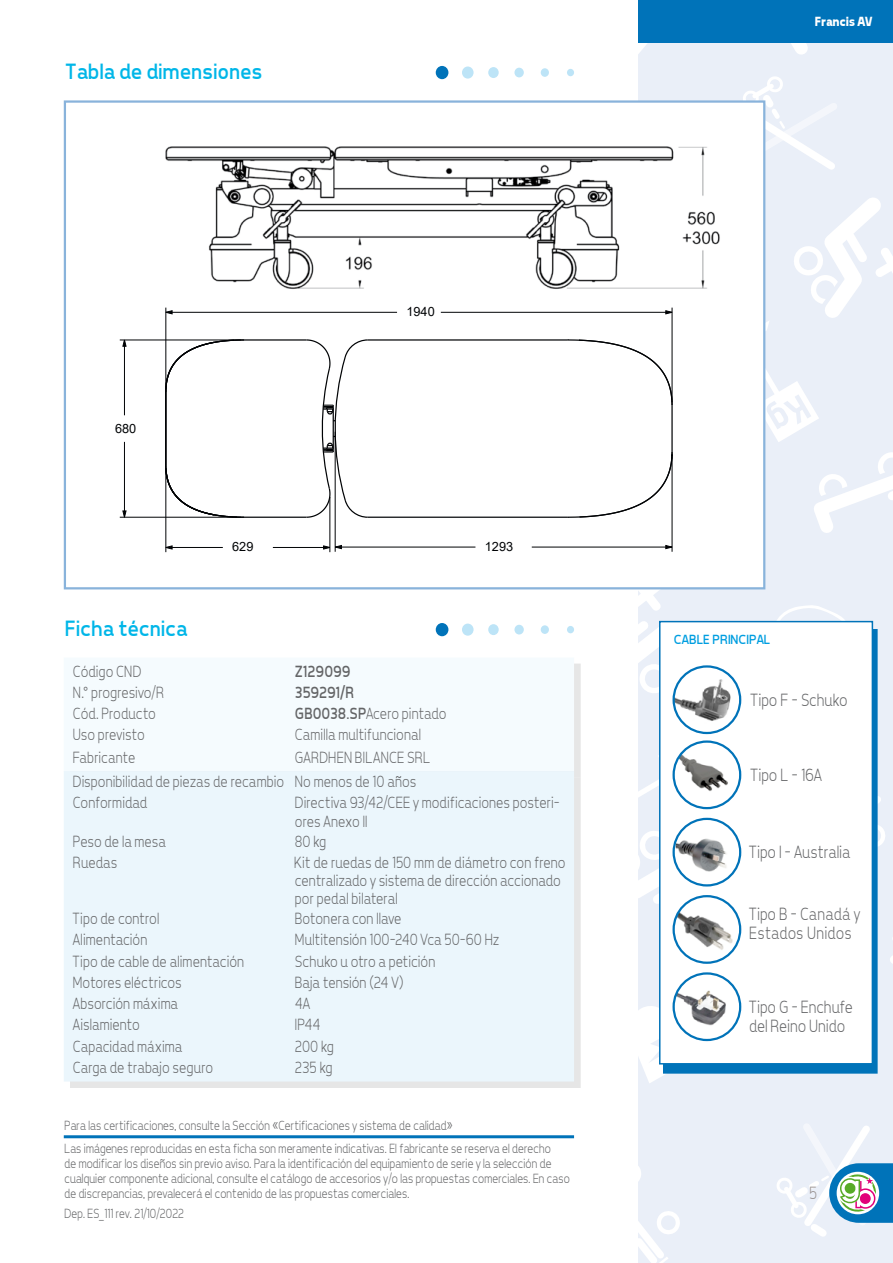
<style>
.page{position:relative;width:893px;height:1263px;background:#fff}
.page>*{position:absolute;margin:0;border:0;box-sizing:border-box;transform-origin:0 0}
.t1{font:22.5px "Tepeno Sans";color:#00b6e8}
.t2{font:300 18px/19.5px "Tepeno Sans";letter-spacing:.01em;color:#646567;scale:.9 1}
.t3{font:300 18px "Tepeno Sans";color:#989191;scale:.9 1}
.t4{font:300 16.5px/18px "Tepeno Sans";letter-spacing:.005em;color:#646567;scale:.9 1}
.t5{font:16.5px "Tepeno Sans";color:#646567;scale:.9 1}
.t6{font:300 13.5px/15px "Tepeno Sans";color:#646567;scale:.9 1}
.t7{font:13.5px "Tepeno Sans";color:#009ee0}
.t8{font:700 13.5px "Tepeno Sans";letter-spacing:-.02em;color:#fff}
.t9{font:12.75px "Arial";color:#010305}
.s1{font-weight:400}
</style>
<div class="page">
<div style="left:638px;top:0;width:255px;height:1263px;background:#eaeff8"></div>
<svg style="left:791px;top:43px;width:17px;height:12px"></svg>
<svg style="left:878px;top:796px;width:7px;height:50px"></svg>
<svg style="left:638px;top:591px;width:83px;height:102px"></svg>
<svg style="left:638px;top:755px;width:21px;height:149px"></svg>
<svg style="left:638px;top:1166px;width:42px;height:97px"></svg>
<svg style="left:814px;top:452px;width:79px;height:81px"></svg>
<svg style="left:638px;top:43px;width:9px;height:11px"></svg>
<svg style="left:890px;top:938px;width:3px;height:26px"></svg>
<svg style="left:743px;top:76px;width:150px;height:366px"></svg>
<svg style="left:638px;top:1006px;width:88px;height:77px"></svg>
<svg style="left:766px;top:605px;width:86px;height:16px"></svg>
<div style="left:638px;top:0;width:255px;height:43px;background:#0073b9"></div>
<svg style="left:777px;top:1126px;width:116px;height:111px"></svg>
<div style="left:567px;top:69px;width:7px;height:7px;background:#bde4f7;border-radius:50%"></div>
<div style="left:541px;top:68px;width:8px;height:9px;background:#bde4f7;border-radius:50%"></div>
<div style="left:514px;top:68px;width:10px;height:9px;background:#bde4f7;border-radius:50%"></div>
<div style="left:488px;top:67px;width:11px;height:11px;background:#bde4f7;border-radius:50%"></div>
<div style="left:462px;top:66px;width:12px;height:13px;background:#bde4f7;border-radius:50%"></div>
<div style="left:436px;top:66px;width:13px;height:13px;background:#0073b9;border-radius:50%"></div>
<svg style="left:63px;top:99px;width:703px;height:492px"></svg>
<div style="left:567px;top:626px;width:7px;height:7px;background:#bde4f7;border-radius:50%"></div>
<div style="left:541px;top:625px;width:8px;height:9px;background:#bde4f7;border-radius:50%"></div>
<div style="left:514px;top:625px;width:10px;height:10px;background:#bde4f7;border-radius:50%"></div>
<div style="left:488px;top:624px;width:11px;height:11px;background:#bde4f7;border-radius:50%"></div>
<div style="left:462px;top:623px;width:12px;height:13px;background:#bde4f7;border-radius:50%"></div>
<div style="left:436px;top:623px;width:13px;height:13px;background:#0073b9;border-radius:50%"></div>
<div style="left:70px;top:663px;width:511px;height:425px;background:#e6e6e6"></div>
<div style="left:70px;top:663px;width:504px;height:108px;background:#f5fbfe"></div>
<div style="left:64px;top:771px;width:510px;height:310px;background:#ebf6fc"></div>
<hr style="left:64px;top:1135px;width:510px;height:3px;background:#0073b9">
<div style="left:663px;top:629px;width:215px;height:444px;background:#0073b9"></div>
<div style="left:660px;top:622px;width:212px;height:442px;background:#fff"></div>
<div style="left:659px;top:621px;width:214px;height:443px;border:2px solid #0073b9"></div>
<svg style="left:674px;top:741px;width:66px;height:67px"></svg>
<img style="left:675px;top:750px;width:64px;height:51px">
<div style="left:672px;top:740px;width:69px;height:69px;border:2px solid #0073b9;border-radius:50%"></div>
<svg style="left:674px;top:666px;width:66px;height:67px"></svg>
<img style="left:675px;top:677px;width:61px;height:53px">
<div style="left:672px;top:665px;width:69px;height:69px;border:2px solid #0073b9;border-radius:50%"></div>
<svg style="left:674px;top:819px;width:66px;height:66px"></svg>
<img style="left:676px;top:833px;width:58px;height:42px">
<div style="left:672px;top:818px;width:69px;height:68px;border:2px solid #0073b9;border-radius:50%"></div>
<svg style="left:674px;top:896px;width:66px;height:67px"></svg>
<img style="left:675px;top:911px;width:59px;height:42px">
<div style="left:672px;top:895px;width:69px;height:69px;border:2px solid #0073b9;border-radius:50%"></div>
<svg style="left:674px;top:973px;width:66px;height:67px"></svg>
<img style="left:675px;top:981px;width:63px;height:50px">
<div style="left:672px;top:972px;width:69px;height:69px;border:2px solid #0073b9;border-radius:50%"></div>
<h1 class="t1" style="left:64px;top:58px;width:199px">Tabla de dimensiones</h1>
<p class="t9" style="left:115px;top:419px;width:23px">680</p>
<p class="t9" style="left:406px;top:303px;width:30px">1940</p>
<p class="t9" style="left:232px;top:538px;width:23px">629</p>
<p class="t9" style="left:485px;top:538px;width:30px">1293</p>
<h1 class="t1" style="left:64px;top:615px;width:124px">Ficha técnica</h1>
<p class="t4" style="left:72px;top:662px;width:78px">Código CND</p>
<p class="t5" style="left:294px;top:662px;width:63px">Z129099</p>
<p class="t4" style="left:72px;top:683px;width:103px">N.° progresivo/R</p>
<p class="t5" style="left:294px;top:683px;width:67px">359291/R</p>
<p class="t4" style="left:72px;top:704px;width:94px">Cód. Producto</p>
<p class="t4" style="left:294px;top:704px;width:170px"><span class="s1">GB0038.SP</span>Acero pintado</p>
<p class="t4" style="left:72px;top:725px;width:81px">Uso previsto</p>
<p class="t4" style="left:294px;top:725px;width:141px">Camilla multifuncional</p>
<p class="t4" style="left:72px;top:747px;width:71px">Fabricante</p>
<p class="t4" style="left:72px;top:744px;width:399px;line-height:24px;text-indent:222px">GARDHEN BILANCE SRL<br>Disponibilidad de piezas de recambio No menos de 10 años</p>
<p class="t4" style="left:72px;top:793px;width:84px">Conformidad</p>
<p class="t4" style="left:294px;top:792px;width:296px;line-height:19.5px">Directiva 93/42/CEE y modificaciones posteri&shy;ores Anexo II</p>
<p class="t4" style="left:72px;top:832px;width:104px">Peso de la mesa</p>
<p class="t4" style="left:294px;top:832px;width:36px">80 kg</p>
<p class="t4" style="left:72px;top:853px;width:51px">Ruedas</p>
<p class="t4" style="left:294px;top:853px;width:302px">Kit de ruedas de 150 mm de diámetro con freno centralizado y sistema de dirección accionado por pedal bilateral</p>
<p class="t4" style="left:72px;top:909px;width:97px">Tipo de control</p>
<p class="t4" style="left:294px;top:909px;width:120px">Botonera con llave</p>
<p class="t4" style="left:72px;top:930px;width:84px">Alimentación</p>
<p class="t4" style="left:294px;top:930px;width:229px">Multitensión 100-240 Vca 50-60 Hz</p>
<p class="t4" style="left:72px;top:952px;width:192px">Tipo de cable de alimentación</p>
<p class="t4" style="left:294px;top:952px;width:157px">Schuko u otro a petición</p>
<p class="t4" style="left:72px;top:973px;width:122px">Motores eléctricos</p>
<p class="t4" style="left:294px;top:973px;width:122px">Baja tensión (24 V)</p>
<p class="t4" style="left:72px;top:994px;width:118px">Absorción máxima</p>
<p class="t4" style="left:294px;top:994px;width:18px">4A</p>
<p class="t4" style="left:72px;top:1015px;width:76px">Aislamiento</p>
<p class="t4" style="left:294px;top:1015px;width:30px">IP44</p>
<p class="t4" style="left:72px;top:1037px;width:123px">Capacidad máxima</p>
<p class="t4" style="left:294px;top:1037px;width:45px">200 kg</p>
<p class="t4" style="left:72px;top:1058px;width:157px">Carga de trabajo seguro</p>
<p class="t4" style="left:294px;top:1058px;width:43px">235 kg</p>
<p class="t6" style="left:64px;top:1113px;width:542px;line-height:23.5px">Para las certificaciones, consulte la Sección «Certificaciones y sistema de calidad»<br>Las imágenes reproducidas en esta ficha son meramente indicativas. El fabricante se reserva el derecho</p>
<p class="t6" style="left:64px;top:1156px;width:563px">de modificar los diseños sin previo aviso. Para la identificación del equipamiento de serie y la selección de cualquier componente adicional, consulte el catálogo de accesorios y/o las propuestas comerciales. En caso de discrepancias, prevalecerá el contenido de las propuestas comerciales.</p>
<p class="t6" style="left:64px;top:1205px;width:135px">Dep. ES_111 rev. 21/10/2022</p>
<p class="t8" style="left:814px;top:13px;width:59px">Francis AV</p>
<p class="t7" style="left:673px;top:632px;width:98px">CABLE PRINCIPAL</p>
<p class="t2" style="left:750px;top:689px;width:109px">Tipo F - Schuko</p>
<p class="t2" style="left:750px;top:765px;width:81px">Tipo L - 16A</p>
<p class="t2" style="left:748px;top:842px;width:113px">Tipo I - Australia</p>
<p class="t2" style="left:748px;top:903px;width:125px">Tipo B - Canadá y<br>Estados Unidos</p>
<p class="t2" style="left:748px;top:996px;width:116px">Tipo G - Enchufe del Reino Unido</p>
<p class="t3" style="left:808px;top:1182px;width:10px">5</p>
</div>
